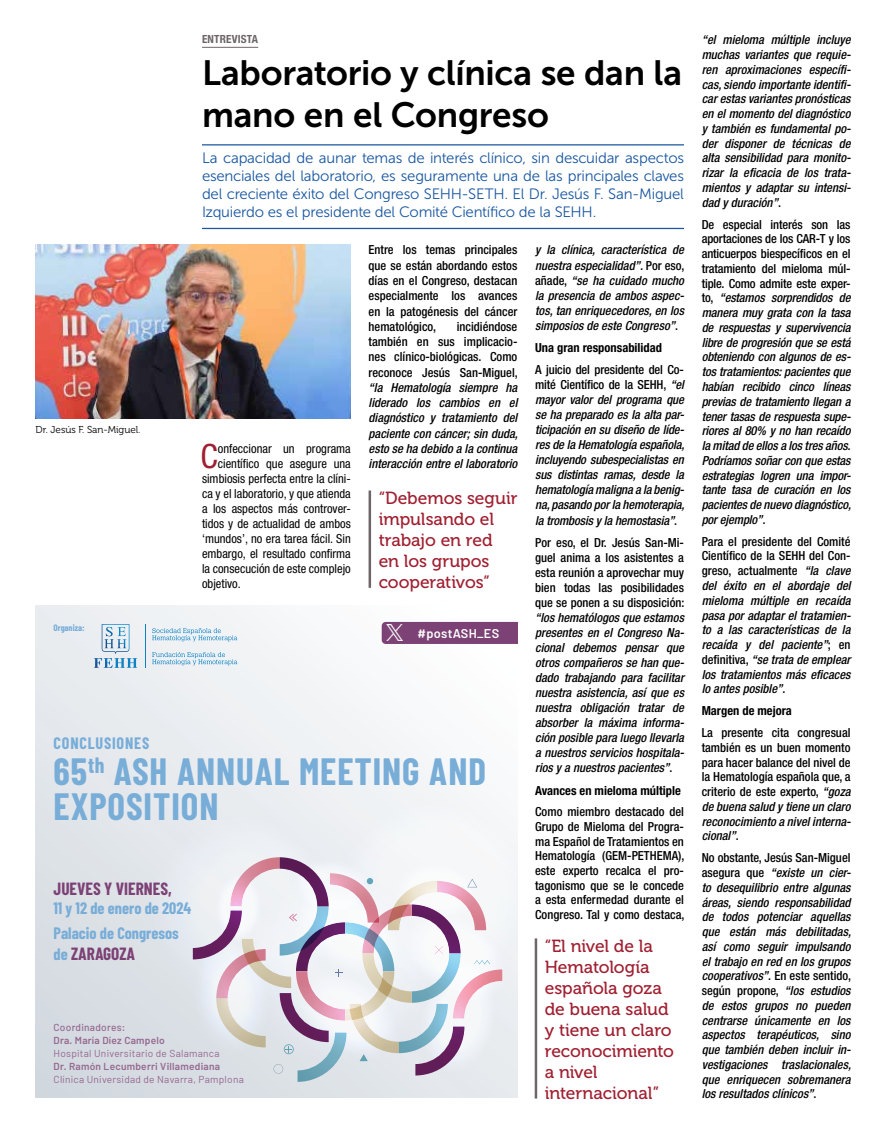
<style>
.page{position:relative;width:886px;height:1134px;background:#fff}
.page>*{position:absolute;margin:0;border:0;box-sizing:border-box;transform-origin:0 0}
.t1{font:700 37.12px/35.1px "Barlow Condensed";letter-spacing:.025em;color:#78add8}
.t2{font:35px/42px "Museo Sans 700";letter-spacing:-.01em;color:#000}
.t3{font:condensed 33.5px "Helvetica Neue LT Std";color:#a01f30}
.t4{font:17.5px/21px "Museo 500";letter-spacing:-.005em;color:#a01f30}
.t5{font:700 17.25px "Barlow Condensed";color:#7c4175}
.t6{font:700 16.12px/24.8px "Barlow Condensed";color:#78add8}
.t7{font:700 16.12px "Barlow Condensed";letter-spacing:.05em;color:#78add8}
.t8{font:15px/18px "Museo Sans 300";letter-spacing:-.015em;color:#1a57a0;text-align:justify}
.t9{font:600 12.62px "Barlow";letter-spacing:.025em;color:#fff}
.t10{font:italic 500 condensed 12.5px/14.8px "Helvetica Neue LT Std";color:#000;text-align:justify}
.t11{font:500 condensed 12.5px/15.2px "Helvetica Neue LT Std";color:#000;text-align:justify}
.t12{font:condensed 12.5px "Helvetica Neue LT Std";color:#000}
.t13{font:700 condensed 12.5px "Helvetica Neue LT Std";color:#000}
.t14{font:700 condensed 11.25px "Helvetica Neue LT Std";letter-spacing:.015em;color:#6e6569}
.t15{font:10.12px "Barlow";letter-spacing:.025em;color:#966890}
.t16{font:600 10.12px "Barlow";letter-spacing:.025em;color:#966890}
.t17{font:500 10.12px "Barlow";letter-spacing:.025em;color:#966890}
.t18{font:10px "Museo 300";letter-spacing:-.005em;color:#000}
.t19{font:700 9px "Barlow Condensed";color:#78add8}
.s1{font-size:16.12px;color:#78add8}
.s2{font-style:normal}
.s3{font-style:italic}
</style>
<div class="page">
<hr style="left:369px;top:490px;width:2px;height:98px;background:#6e6569">
<hr style="left:535px;top:938px;width:2px;height:160px;background:#6e6569">
<hr style="left:202px;top:47px;width:56px;height:1px;background:#6e6569">
<hr style="left:202px;top:144px;width:482px;height:1px;background:#1a57a0">
<hr style="left:202px;top:228px;width:482px;height:1px;background:#1a57a0">
<img style="left:35px;top:245px;width:316px;height:173px">
<svg style="left:36px;top:606px;width:481px;height:492px"></svg>
<div style="left:312px;top:773px;width:205px;height:79px;background:#f4f6f7"></div>
<svg style="left:120px;top:789px;width:245px;height:242px"></svg>
<svg style="left:183px;top:852px;width:334px;height:235px"></svg>
<div style="left:382px;top:622px;width:135px;height:22px;background:#7c4175"></div>
<img style="left:386px;top:625px;width:16px;height:16px">
<svg style="left:94px;top:624px;width:43px;height:44px"></svg>
<svg style="left:152px;top:628px;width:85px;height:13px"></svg>
<svg style="left:152px;top:652px;width:85px;height:13px"></svg>
<hr style="left:145px;top:624px;width:1px;height:44px;background:#0c82c5">
<p class="t14" style="left:202px;top:33px;width:58px">ENTREVISTA</p>
<h2 class="t2" style="left:202px;top:52px;width:482px">Laboratorio y clínica se dan la mano en el Congreso</h2>
<p class="t8" style="left:202px;top:149px;width:483px">La capacidad de aunar temas de interés clínico, sin descuidar aspectos esenciales del laboratorio, es seguramente una de las principales claves del creciente éxito del Congreso SEHH-SETH. El Dr. Jesús F. San-Miguel Izquierdo es el presidente del Comité Científico de la SEHH.</p>
<p class="t18" style="left:36px;top:424px;width:106px">Dr. Jesús F. San-Miguel.</p>
<p class="t19" style="left:54px;top:622px;width:32px">Organiza:</p>
<h3 class="t3" style="left:200px;top:436px;width:19px">C</h3>
<p class="t12" style="left:218px;top:441px;width:135px">onfeccionar un programa</p>
<p class="t12" style="left:218px;top:456px;width:135px">científico que asegure una</p>
<p class="t12" style="left:202px;top:471px;width:150px">simbiosis perfecta entre la clíni-</p>
<p class="t12" style="left:202px;top:486px;width:150px">ca y el laboratorio, y que atienda</p>
<p class="t12" style="left:202px;top:501px;width:150px">a los aspectos más controver-</p>
<p class="t12" style="left:202px;top:516px;width:150px">tidos y de actualidad de ambos</p>
<p class="t12" style="left:202px;top:531px;width:150px">‘mundos’, no era tarea fácil. Sin</p>
<p class="t12" style="left:202px;top:546px;width:150px">embargo, el resultado confirma</p>
<p class="t12" style="left:202px;top:561px;width:150px">la consecución de este complejo</p>
<p class="t12" style="left:202px;top:576px;width:40px">objetivo.</p>
<p class="t11" style="left:369px;top:242px;width:150px">Entre los temas principales que se están abordando estos días en el Congreso, destacan especialmente los avances en la patogénesis del cáncer hematológico,</p>
<p class="t11" style="left:369px;top:319px;width:151px;text-indent:88px">incidiéndose también en sus implicacio&shy;nes clínico-biológicas. Como reconoce Jesús San-Miguel,</p>
<p class="t10" style="left:369px;top:380px;width:151px;line-height:15.2px">“la Hematología siempre ha liderado los cambios en el diagnóstico y tratamiento del paciente con cáncer; sin duda, esto se ha debido a la continua interacción entre el laboratorio</p>
<h3 class="t4" style="left:379px;top:487px;width:140px">“Debemos seguir impulsando el trabajo en red en los grupos cooperativos”</h3>
<p class="t9" style="left:418px;top:625px;width:83px">#postASH_ES</p>
<p class="t7" style="left:54px;top:733px;width:97px">CONCLUSIONES</p>
<h1 class="t1" style="left:54px;top:753px;width:434px">65<sup>th</sup> ASH ANNUAL MEETING AND<br>EXPOSITION</h1>
<h3 class="t5" style="left:54px;top:878px;width:120px">JUEVES Y VIERNES,</h3>
<p class="t6" style="left:54px;top:896px;width:139px">11 y 12 de enero de 2024<br>Palacio de Congresos</p>
<h3 class="t5" style="left:54px;top:943px;width:83px"><span class="s1">de</span> ZARAGOZA</h3>
<p class="t17" style="left:54px;top:1021px;width:73px">Coordinadores:</p>
<p class="t16" style="left:54px;top:1034px;width:113px">Dra. María Díez Campelo</p>
<p class="t15" style="left:54px;top:1047px;width:168px">Hospital Universitario de Salamanca</p>
<p class="t16" style="left:54px;top:1060px;width:168px">Dr. Ramón Lecumberri Villamediana</p>
<p class="t15" style="left:54px;top:1073px;width:192px">Clínica Universidad de Navarra, Pamplona</p>
<p class="t10" style="left:535px;top:243px;width:151px">y la clínica, característica de nuestra especialidad”. <span class="s2">Por eso, añade,</span> “se ha cuidado mucho la presencia de ambos aspec&shy;tos, tan enriquecedores, en los simposios de este Congreso”<span class="s2">.</span></p>
<p class="t13" style="left:535px;top:340px;width:128px">Una gran responsabilidad</p>
<p class="t10" style="left:535px;top:362px;width:151px"><span class="s2">A juicio del presidente del Co&shy;mité Científico de la SEHH,</span> “el mayor valor del programa que se ha preparado es la alta par&shy;ticipación en su diseño de líde&shy;res de la Hematología española, incluyendo subespecialistas en sus distintas ramas, desde la hematología maligna a la benig&shy;na, pasando por la hemoterapia, la trombosis y la hemostasia”<span class="s2">.</span></p>
<p class="t11" style="left:535px;top:534px;width:151px">Por eso, el Dr. Jesús San-Mi&shy;guel anima a los asistentes a esta reunión a aprovechar muy bien todas las posibilidades que se ponen a su disposición:</p>
<p class="t10" style="left:535px;top:610px;width:151px">“los hematólogos que estamos presentes en el Congreso Na&shy;cional debemos pensar que otros compañeros se han que&shy;dado trabajando para facilitar nuestra asistencia, así que es nuestra obligación tratar de absorber la máxima informa&shy;ción posible para luego llevarla a nuestros servicios hospitala&shy;rios y a nuestros pacientes”<span class="s2">.</span></p>
<p class="t13" style="left:535px;top:783px;width:147px">Avances en mieloma múltiple</p>
<p class="t11" style="left:535px;top:804px;width:151px;line-height:14.6px">Como miembro destacado del Grupo de Mieloma del Progra&shy;ma Español de Tratamientos en Hematología (GEM-PETHEMA), este experto recalca el pro&shy;tagonismo que se le concede a esta enfermedad durante el Congreso. Tal y como destaca,</p>
<h3 class="t4" style="left:545px;top:935px;width:131px">“El nivel de la<br>Hematología española goza de buena salud y tiene un claro reconocimiento a nivel internacional”</h3>
<p class="t10" style="left:702px;top:33px;width:151px">“el mieloma múltiple incluye muchas variantes que requie&shy;ren aproximaciones específi&shy;cas, siendo importante identifi&shy;car estas variantes pronósticas en el momento del diagnóstico y también es fundamental po&shy;der disponer de técnicas de alta sensibilidad para monito&shy;rizar la eficacia de los trata&shy;mientos y adaptar su intensi&shy;dad y duración”<span class="s2">.</span></p>
<p class="t10" style="left:702px;top:217px;width:151px"><span class="s2">De especial interés son las aportaciones de los CAR-T y los anticuerpos biespecíficos en el tratamiento del mieloma múl&shy;tiple. Como admite este exper&shy;to,</span> “estamos sorprendidos de manera muy grata con la tasa de respuestas y supervivencia libre de progresión que se está obteniendo con algunos de es&shy;tos tratamientos: pacientes que habían recibido cinco líneas previas de tratamiento llegan a tener tasas de respuesta supe&shy;riores al 80% y no han recaído la mitad de ellos a los tres años.<br>Podríamos soñar con que estas estrategias logren una impor&shy;tante tasa de curación en los pacientes de nuevo diagnóstico, por ejemplo”.</p>
<p class="t10" style="left:702px;top:534px;width:151px"><span class="s2">Para el presidente del Comité Científico de la SEHH del Con&shy;greso, actualmente</span> “la clave del éxito en el abordaje del mieloma múltiple en recaída pasa por adaptar el tratamien&shy;to a las características de la recaída y del paciente”<span class="s2">; en definitiva,</span> “se trata de emplear los tratamientos más eficaces lo antes posible”<span class="s2">.</span></p>
<p class="t13" style="left:702px;top:703px;width:92px">Margen de mejora</p>
<p class="t11" style="left:702px;top:725px;width:151px;line-height:14.8px">La presente cita congresual también es un buen momento para hacer balance del nivel de la Hematología española que, a criterio de este experto, <span class="s3">“goza de buena salud y tiene un claro reconocimiento a nivel interna&shy;cional”</span>.</p>
<p class="t10" style="left:702px;top:850px;width:151px"><span class="s2">No obstante, Jesús San-Miguel asegura que</span> “existe un cier&shy;to desequilibrio entre algunas áreas, siendo responsabilidad de todos potenciar aquellas que están más debilitadas, así como seguir impulsando el trabajo en red en los grupos cooperativos”<span class="s2">. En este sentido, según propone,</span> “los estudios de estos grupos no pueden centrarse únicamente en los aspectos terapéuticos, sino que también deben incluir in&shy;vestigaciones traslacionales, que enriquecen sobremanera los resultados clínicos”<span class="s2">.</span></p>
</div>
